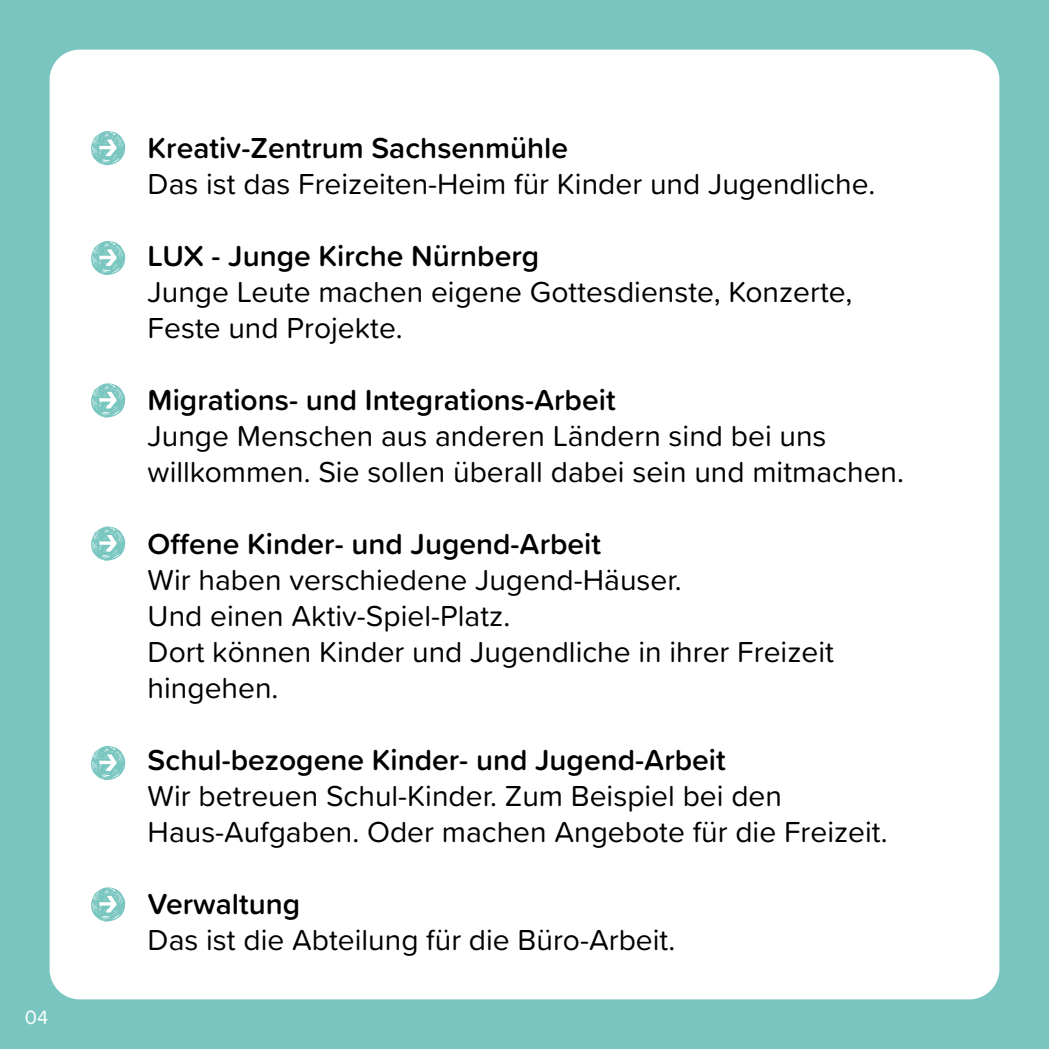
<style>
.page{position:relative;width:1049px;height:1049px;background:#79c6c0}
.page>*{position:absolute;margin:0;border:0;box-sizing:border-box;transform-origin:0 0}
.t1{font:30px/36px "Proxima Soft";color:#000}
.t2{font:600 30px "Proxima Soft";color:#000}
.t3{font:20px "Proxima Soft";color:#fff}
</style>
<div class="page">
<div style="left:50px;top:50px;width:949px;height:949px;background:#fff;border-radius:30px"></div>
<svg style="left:91px;top:241px;width:35px;height:34px"></svg>
<svg style="left:91px;top:131px;width:35px;height:34px"></svg>
<svg style="left:91px;top:383px;width:35px;height:35px"></svg>
<svg style="left:91px;top:526px;width:35px;height:35px"></svg>
<svg style="left:91px;top:887px;width:35px;height:34px"></svg>
<svg style="left:91px;top:746px;width:35px;height:34px"></svg>
<p class="t3" style="left:25px;top:1002px;width:25px">04</p>
<p class="t2" style="left:148px;top:126px;width:422px">Kreativ-Zentrum Sachsenmühle</p>
<p class="t1" style="left:148px;top:165px;width:729px">Das ist das Freizeiten-Heim für Kinder und Jugendliche.</p>
<p class="t2" style="left:148px;top:234px;width:393px">LUX - Junge Kirche Nürnberg</p>
<p class="t1" style="left:148px;top:273px;width:706px">Junge Leute machen eigene Gottesdienste, Konzerte,<br>Feste und Projekte.</p>
<p class="t2" style="left:148px;top:378px;width:469px">Migrations- und Integrations-Arbeit</p>
<p class="t1" style="left:148px;top:417px;width:758px">Junge Menschen aus anderen Ländern sind bei uns willkommen. Sie sollen überall dabei sein und mitmachen.</p>
<p class="t2" style="left:148px;top:522px;width:455px">Offene Kinder- und Jugend-Arbeit</p>
<p class="t1" style="left:148px;top:561px;width:688px">Wir haben verschiedene Jugend-Häuser.<br>Und einen Aktiv-Spiel-Platz.<br>Dort können Kinder und Jugendliche in ihrer Freizeit hingehen.</p>
<p class="t2" style="left:148px;top:738px;width:579px">Schul-bezogene Kinder- und Jugend-Arbeit</p>
<p class="t1" style="left:148px;top:777px;width:741px">Wir betreuen Schul-Kinder. Zum Beispiel bei den<br>Haus-Aufgaben. Oder machen Angebote für die Freizeit.</p>
<p class="t2" style="left:148px;top:882px;width:154px">Verwaltung</p>
<p class="t1" style="left:148px;top:921px;width:529px">Das ist die Abteilung für die Büro-Arbeit.</p>
</div>
